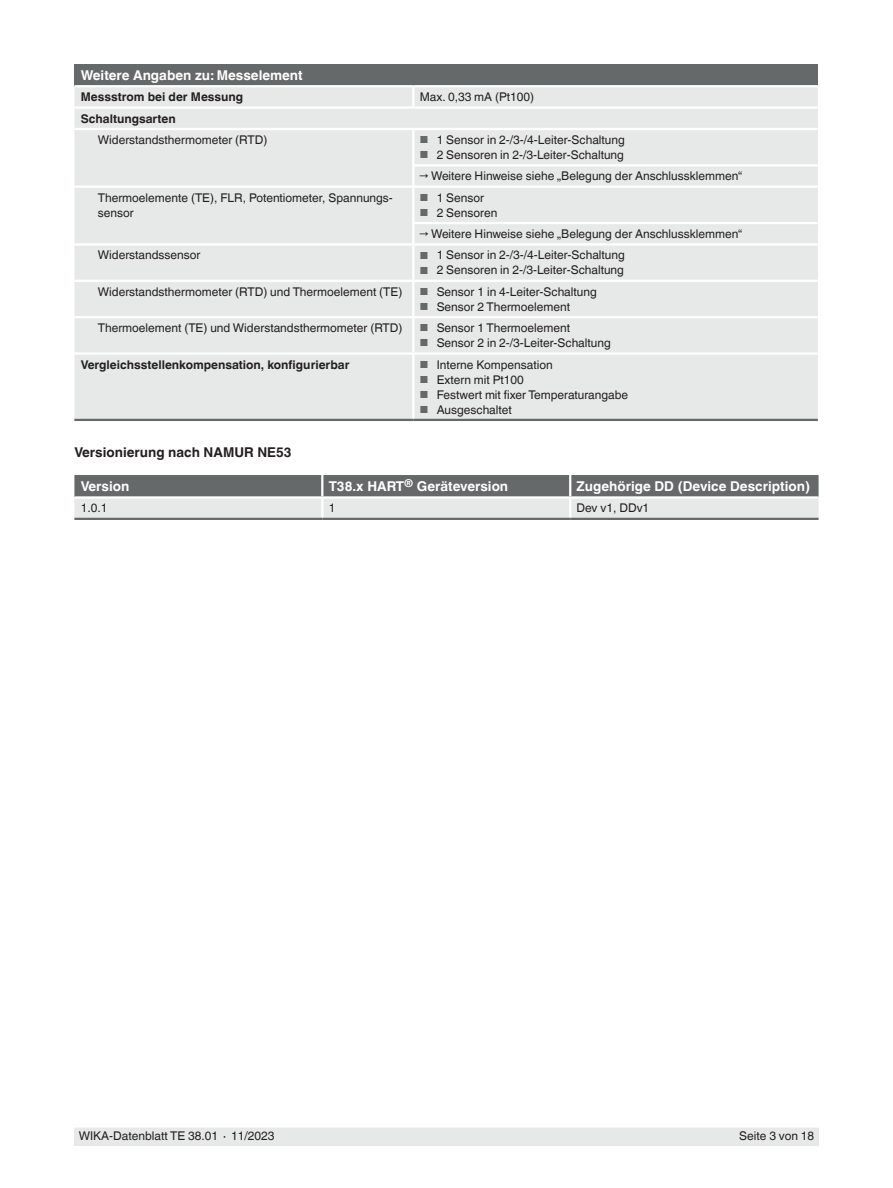
<style>
.page{position:relative;width:893px;height:1188px;background:#fff}
.page>*{position:absolute;margin:0;border:0;box-sizing:border-box;transform-origin:0 0}
.t1{font:700 13.5px "Helvetica World";color:#fff}
.t2{font:700 13.5px "Helvetica World";color:#231f20}
.t3{font:12px/15px "Helvetica World";color:#231f20}
.t4{font:700 12px "Helvetica World";color:#231f20}
.s1{font-size:10.2px;color:#666969}
</style>
<div class="page">
<div style="left:74px;top:1128px;width:745px;height:17px;background:#e7e9e8"></div>
<div style="left:74px;top:64px;width:744px;height:22px;background:#666969"></div>
<div style="left:74px;top:87px;width:744px;height:332px;background:#e7e9e8"></div>
<hr style="left:74px;top:85px;width:339px;height:2px;background:#fff">
<hr style="left:413px;top:85px;width:405px;height:2px;background:#fff">
<hr style="left:74px;top:106px;width:339px;height:3px;background:#fff">
<hr style="left:413px;top:106px;width:405px;height:3px;background:#fff">
<hr style="left:74px;top:128px;width:339px;height:2px;background:#fff">
<hr style="left:413px;top:128px;width:405px;height:2px;background:#fff">
<hr style="left:412px;top:222px;width:406px;height:2px;background:#fff">
<svg style="left:412px;top:87px;width:2px;height:19px"></svg>
<hr style="left:412px;top:130px;width:2px;height:34px;background:#fff">
<hr style="left:412px;top:164px;width:406px;height:2px;background:#fff">
<hr style="left:412px;top:166px;width:2px;height:20px;background:#fff">
<hr style="left:74px;top:186px;width:339px;height:2px;background:#fff">
<hr style="left:413px;top:186px;width:405px;height:2px;background:#fff">
<hr style="left:412px;top:188px;width:2px;height:34px;background:#fff">
<svg style="left:412px;top:224px;width:2px;height:19px"></svg>
<hr style="left:74px;top:243px;width:339px;height:3px;background:#fff">
<hr style="left:412px;top:246px;width:2px;height:34px;background:#fff">
<hr style="left:74px;top:280px;width:339px;height:2px;background:#fff">
<hr style="left:412px;top:282px;width:2px;height:34px;background:#fff">
<hr style="left:74px;top:316px;width:339px;height:2px;background:#fff">
<hr style="left:412px;top:318px;width:2px;height:34px;background:#fff">
<hr style="left:74px;top:352px;width:339px;height:3px;background:#fff">
<hr style="left:412px;top:355px;width:2px;height:64px;background:#fff">
<hr style="left:74px;top:419px;width:339px;height:2px;background:#666969">
<hr style="left:413px;top:419px;width:405px;height:2px;background:#666969">
<hr style="left:413px;top:243px;width:405px;height:3px;background:#fff">
<hr style="left:413px;top:280px;width:405px;height:2px;background:#fff">
<hr style="left:413px;top:316px;width:405px;height:2px;background:#fff">
<hr style="left:413px;top:352px;width:405px;height:3px;background:#fff">
<svg style="left:74px;top:475px;width:745px;height:43px;background:#a8aaaa"></svg>
<hr style="left:74px;top:518px;width:248px;height:2px;background:#666969">
<hr style="left:322px;top:518px;width:248px;height:2px;background:#666969">
<hr style="left:570px;top:518px;width:249px;height:2px;background:#666969">
<p class="t1" style="left:81px;top:67px;width:223px">Weitere Angaben zu: Messelement</p>
<p class="t4" style="left:81px;top:90px;width:164px">Messstrom bei der Messung</p>
<p class="t3" style="left:420px;top:90px;width:116px">Max. 0,33 mA (Pt100)</p>
<p class="t4" style="left:81px;top:111px;width:97px">Schaltungsarten</p>
<p class="t3" style="left:98px;top:132px;width:171px">Widerstandsthermometer (RTD)</p>
<p class="t3" style="left:420px;top:132px;width:207px"><span class="s1">■</span> 1 Sensor in 2-/3-/4-Leiter-Schaltung</p>
<p class="t3" style="left:420px;top:147px;width:206px"><span class="s1">■</span> 2 Sensoren in 2-/3-Leiter-Schaltung</p>
<p class="t3" style="left:420px;top:169px;width:324px">→ Weitere Hinweise siehe „Belegung der Anschlussklemmen“</p>
<p class="t3" style="left:98px;top:190px;width:297px">Thermoelemente (TE), FLR, Potentiometer, Spannungs&shy;sensor</p>
<p class="t3" style="left:420px;top:190px;width:66px"><span class="s1">■</span> 1 Sensor</p>
<p class="t3" style="left:420px;top:205px;width:79px"><span class="s1">■</span> 2 Sensoren</p>
<p class="t3" style="left:420px;top:226px;width:324px">→ Weitere Hinweise siehe „Belegung der Anschlussklemmen“</p>
<p class="t3" style="left:98px;top:248px;width:104px">Widerstandssensor</p>
<p class="t3" style="left:420px;top:248px;width:207px"><span class="s1">■</span> 1 Sensor in 2-/3-/4-Leiter-Schaltung</p>
<p class="t3" style="left:420px;top:263px;width:206px"><span class="s1">■</span> 2 Sensoren in 2-/3-Leiter-Schaltung</p>
<p class="t3" style="left:98px;top:284px;width:306px">Widerstandsthermometer (RTD) und Thermoelement (TE)</p>
<p class="t3" style="left:420px;top:284px;width:179px"><span class="s1">■</span> Sensor 1 in 4-Leiter-Schaltung</p>
<p class="t3" style="left:420px;top:299px;width:152px"><span class="s1">■</span> Sensor 2 Thermoelement</p>
<p class="t3" style="left:98px;top:321px;width:306px">Thermoelement (TE) und Widerstandsthermometer (RTD)</p>
<p class="t3" style="left:420px;top:321px;width:152px"><span class="s1">■</span> Sensor 1 Thermoelement</p>
<p class="t3" style="left:420px;top:336px;width:193px"><span class="s1">■</span> Sensor 2 in 2-/3-Leiter-Schaltung</p>
<p class="t4" style="left:81px;top:357px;width:270px">Vergleichsstellenkompensation, konfigurierbar</p>
<p class="t3" style="left:420px;top:357px;width:135px"><span class="s1">■</span> Interne Kompensation</p>
<p class="t3" style="left:420px;top:372px;width:106px"><span class="s1">■</span> Extern mit Pt100</p>
<p class="t3" style="left:420px;top:387px;width:210px"><span class="s1">■</span> Festwert mit fixer Temperaturangabe</p>
<p class="t3" style="left:420px;top:402px;width:94px"><span class="s1">■</span> Ausgeschaltet</p>
<p class="t2" style="left:74px;top:444px;width:219px">Versionierung nach NAMUR NE53</p>
<p class="t1" style="left:81px;top:479px;width:50px">Version</p>
<p class="t1" style="left:329px;top:479px;width:181px">T38.x HART<sup>®</sup> Geräteversion</p>
<p class="t1" style="left:577px;top:479px;width:235px">Zugehörige DD (Device Description)</p>
<p class="t3" style="left:81px;top:501px;width:28px">1.0.1</p>
<p class="t3" style="left:329px;top:501px;width:8px">1</p>
<p class="t3" style="left:577px;top:501px;width:74px">Dev v1, DDv1</p>
<p class="t3" style="left:79px;top:1129px;width:197px">WIKA-Datenblatt TE 38.01 ∙ 11/2023</p>
<p class="t3" style="left:739px;top:1129px;width:77px">Seite 3 von 18</p>
</div>
